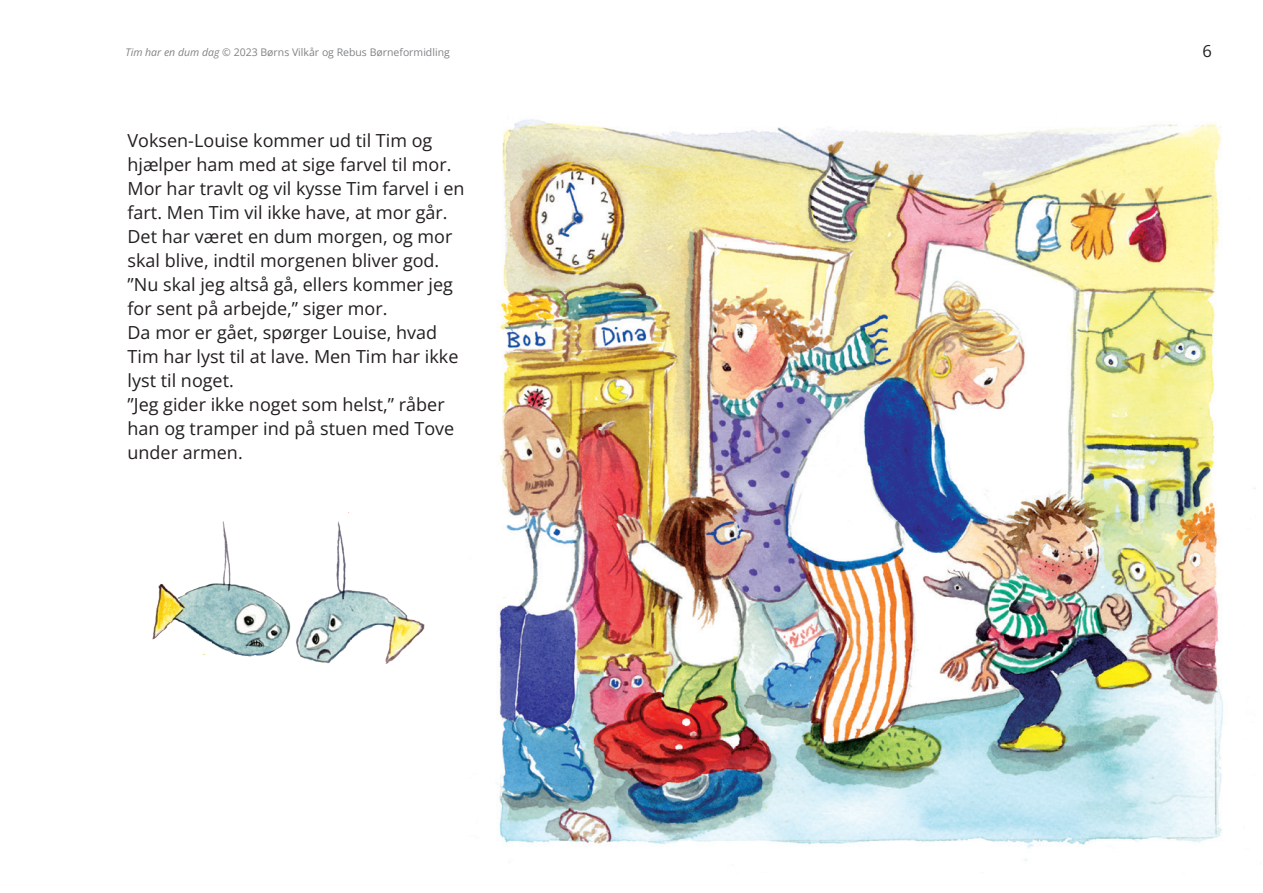
<style>
.page{position:relative;width:1263px;height:893px;background:#fff}
.page>*{position:absolute;margin:0;border:0;box-sizing:border-box;transform-origin:0 0}
.t1{font:18px/24px "Open Sans";color:#231f20}
.t2{font:16.5px "Open Sans";color:#231f20}
.t3{font:10.5px "Open Sans";color:#808285}
.s1{font-style:italic}
</style>
<div class="page">
<img style="left:499px;top:119px;width:724px;height:745px">
<img style="left:152px;top:512px;width:273px;height:152px">
<p class="t3" style="left:125px;top:45px;width:326px"><span class="s1">Tim har en dum dag</span> © 2023 Børns Vilkår og Rebus Børneformidling</p>
<p class="t2" style="left:1202px;top:40px;width:11px">6</p>
<p class="t1" style="left:128px;top:128px;width:325px">Voksen-Louise kommer ud til Tim og hjælper ham med at sige farvel til mor.</p>
<p class="t1" style="left:128px;top:176px;width:338px">Mor har travlt og vil kysse Tim farvel i en fart. Men Tim vil ikke have, at mor går.<br>Det har været en dum morgen, og mor skal blive, indtil morgenen bliver god.</p>
<p class="t1" style="left:128px;top:272px;width:327px">”Nu skal jeg altså gå, ellers kommer jeg for sent på arbejde,” siger mor.</p>
<p class="t1" style="left:128px;top:320px;width:332px">Da mor er gået, spørger Louise, hvad<br>Tim har lyst til at lave. Men Tim har ikke lyst til noget.</p>
<p class="t1" style="left:128px;top:392px;width:328px">”Jeg gider ikke noget som helst,” råber han og tramper ind på stuen med Tove under armen.</p>
</div>
